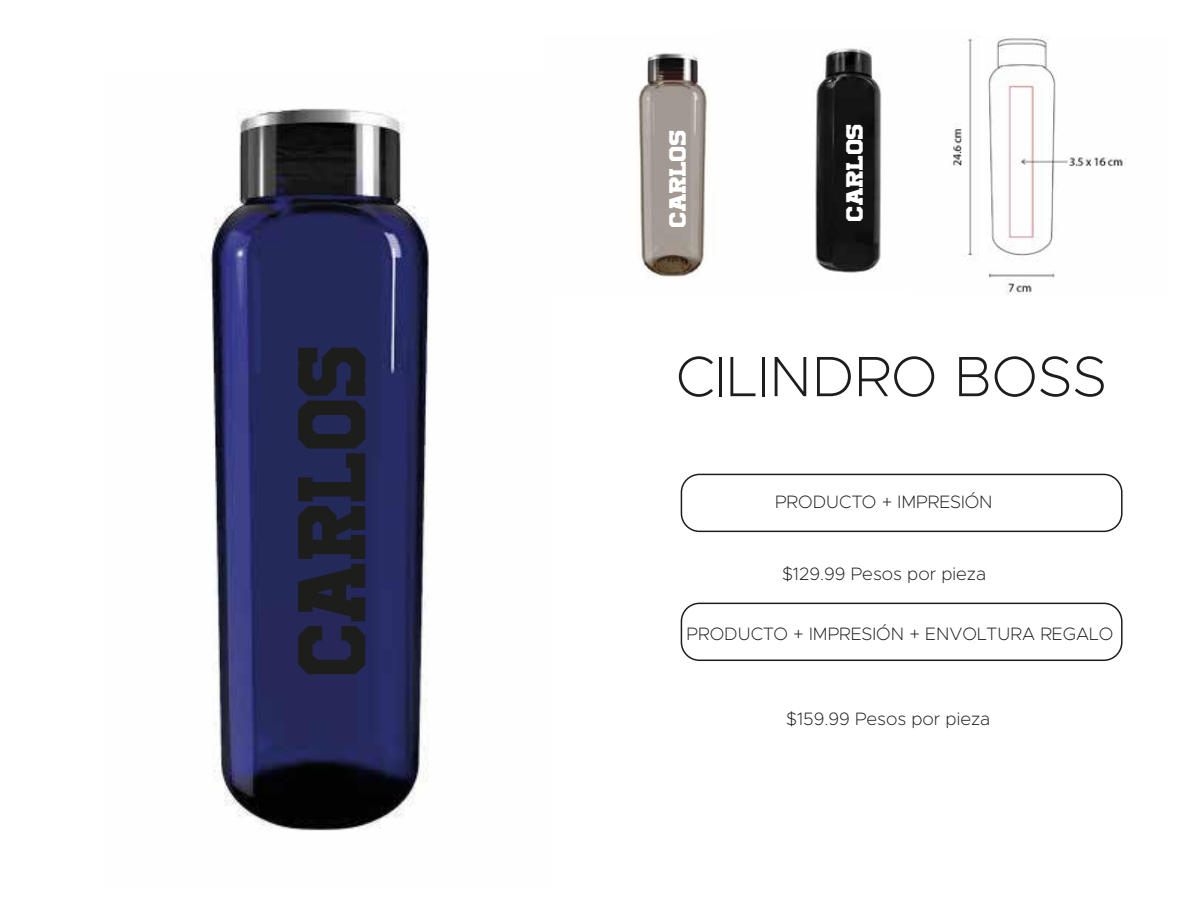
<style>
.page{position:relative;width:1188px;height:918px;background:#fff}
.page>*{position:absolute;margin:0;border:0;box-sizing:border-box;transform-origin:0 0}
.t1{font:67.05px "University";color:#1d1d1b}
.t2{font:200 57px "Metropolis";color:#1d1d1b}
.t3{font:200 18px "Metropolis";color:#1d1d1b}
.t4{font:16.5px "University";color:#fff;scale:1.2 1}
</style>
<div class="page">
<div style="left:681px;top:474px;width:442px;height:58px;border:2px solid #1d1d1b;border-radius:18px"></div>
<div style="left:681px;top:603px;width:442px;height:58px;border:2px solid #1d1d1b;border-radius:18px"></div>
<img style="left:638px;top:53px;width:70px;height:225px">
<img style="left:210px;top:108px;width:219px;height:723px">
<img style="left:815px;top:48px;width:67px;height:225px">
<img style="left:953px;top:36px;width:173px;height:258px">
<h1 class="t1" style="left:284px;top:674px;width:333px;rotate:-90deg">Carlos</h1>
<p class="t4" style="left:666px;top:227px;width:83px;rotate:-90deg">Carlos</p>
<p class="t4" style="left:843px;top:221px;width:83px;rotate:-90deg">Carlos</p>
<h2 class="t2" style="left:676px;top:341px;width:432px">CILINDRO BOSS</h2>
<p class="t3" style="left:775px;top:491px;width:219px">PRODUCTO + IMPRESIÓN</p>
<p class="t3" style="left:782px;top:563px;width:206px">$129.99 Pesos por pieza</p>
<p class="t3" style="left:687px;top:623px;width:428px">PRODUCTO + IMPRESIÓN + ENVOLTURA REGALO</p>
<p class="t3" style="left:786px;top:707px;width:206px">$159.99 Pesos por pieza</p>
</div>
